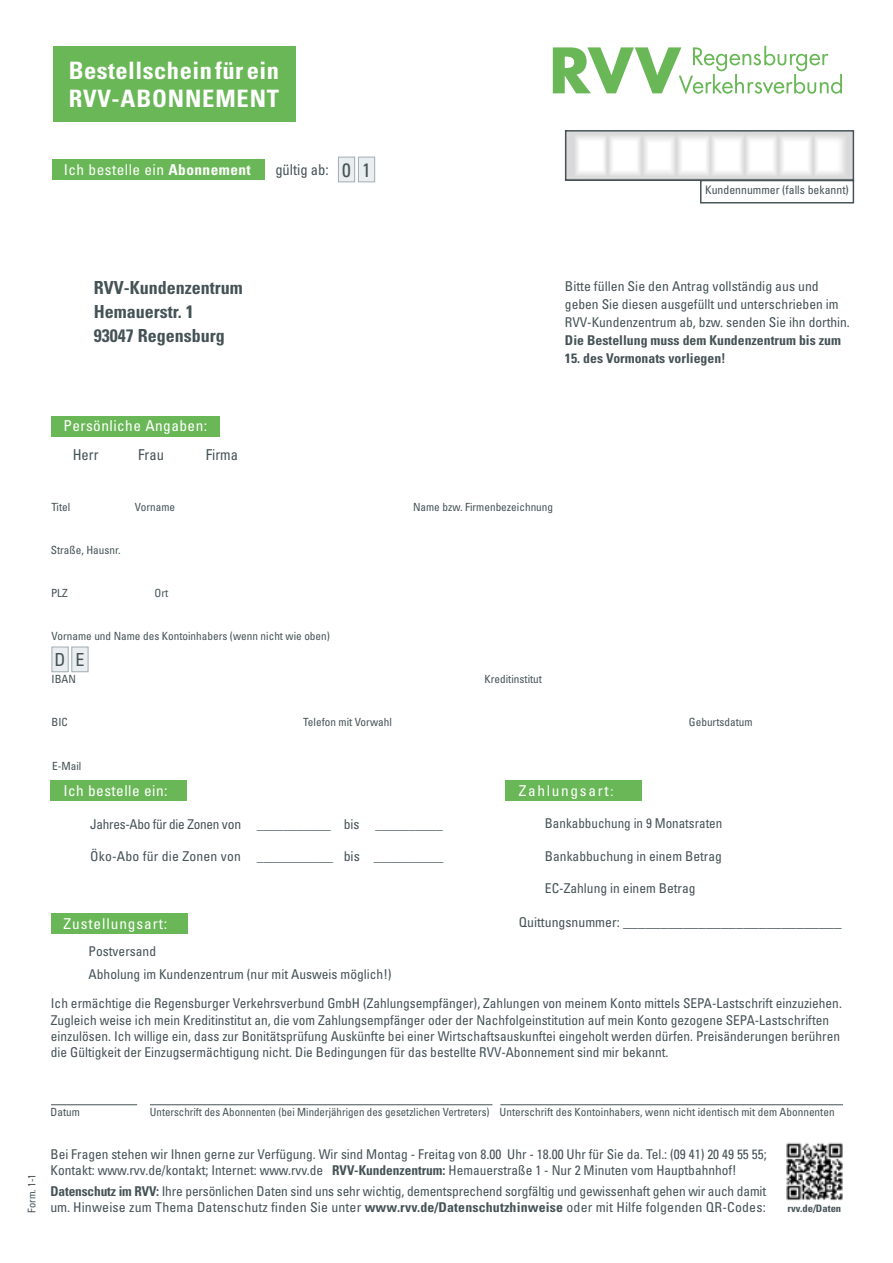
<style>
.page{position:relative;width:893px;height:1263px;background:#fff}
.page>*{position:absolute;margin:0;border:0;box-sizing:border-box;transform-origin:0 0}
.t1{font:700 condensed 24px/28.8px "Univers LT Std";letter-spacing:.02em;color:#fff}
.t2{font:condensed 19.5px "Univers LT Std";color:#455256}
.t3{font:700 condensed 18px/24px "Univers LT Std";color:#455256}
.t4{font:condensed 18px "Univers LT Std";color:#455256}
.t5{font:condensed 15px "Univers LT Std";color:#455256}
.t6{font:condensed 15px "Univers LT Std";letter-spacing:.03em;color:#fff}
.t7{font:condensed 15px "Univers LT Std";letter-spacing:.06em;color:#fff}
.t8{font:condensed 15px "Univers LT Std";letter-spacing:.11em;color:#fff}
.t9{font:condensed 13.5px/16.2px "Univers LT Std";color:#455256}
.t10{font:700 condensed 13.5px "Univers LT Std";color:#455256}
.t11{font:condensed 13.5px "Univers LT Std";letter-spacing:-.02em;color:#455256}
.t12{font:condensed 11.7px "Univers LT Std";color:#455256}
.t13{font:condensed 11.25px "Univers LT Std";color:#455256}
.t14{font:condensed 10.5px "Univers LT Std";color:#455256}
.t15{font:700 condensed 10.2px "Univers LT Std";color:#455256;scale:1.04 1}
.s1{font-weight:700}
.s2{font-size:13.5px}
</style>
<div class="page">
<svg style="left:553px;top:46px;width:289px;height:48px"></svg>
<div style="left:700px;top:180px;width:154px;height:23px;border:1px solid #455256"></div>
<div style="left:53px;top:46px;width:243px;height:75px;background:#69b756"></div>
<div style="left:52px;top:159px;width:213px;height:21px;background:#69b756"></div>
<div style="left:51px;top:780px;width:136px;height:21px;background:#69b756"></div>
<div style="left:506px;top:780px;width:136px;height:21px;background:#69b756"></div>
<div style="left:338px;top:157px;width:17px;height:25px;background:#ebeef0"></div>
<div style="left:338px;top:157px;width:17px;height:25px;border:1px solid #a0adb3"></div>
<div style="left:358px;top:157px;width:17px;height:25px;background:#ebeef0"></div>
<div style="left:358px;top:157px;width:17px;height:25px;border:1px solid #a0adb3"></div>
<div style="left:52px;top:647px;width:16px;height:25px;background:#ebeef0"></div>
<div style="left:52px;top:647px;width:17px;height:25px;border:1px solid #a0adb3"></div>
<div style="left:72px;top:647px;width:16px;height:25px;background:#ebeef0"></div>
<div style="left:71px;top:647px;width:17px;height:25px;border:1px solid #a0adb3"></div>
<div style="left:51px;top:913px;width:136px;height:21px;background:#69b756"></div>
<hr style="left:51px;top:1104px;width:86px;height:1px;background:#455256">
<hr style="left:500px;top:1104px;width:343px;height:1px;background:#455256">
<hr style="left:150px;top:1104px;width:342px;height:1px;background:#455256">
<div style="left:51px;top:416px;width:168px;height:21px;background:#69b756"></div>
<img style="left:567px;top:132px;width:285px;height:47px">
<div style="left:565px;top:130px;width:289px;height:51px;border:1px solid #455256"></div>
<img style="left:786px;top:1142px;width:57px;height:59px">
<h1 class="t1" style="left:69px;top:56px;width:212px">Bestellschein für ein<br>RVV-ABONNEMENT</h1>
<p class="t6" style="left:64px;top:160px;width:189px">Ich bestelle ein <span class="s1">Abonnement</span></p>
<p class="t5" style="left:275px;top:160px;width:55px">gültig ab:</p>
<h2 class="t2" style="left:342px;top:157px;width:30px">0 1</h2>
<p class="t12" style="left:705px;top:183px;width:145px">Kundennummer (falls bekannt)</p>
<h3 class="t3" style="left:94px;top:276px;width:150px">RVV-Kundenzentrum<br>Hemauerstr. 1<br>93047 Regensburg</h3>
<p class="t9" style="left:565px;top:277px;width:286px;line-height:18px">Bitte füllen Sie den Antrag vollständig aus und geben Sie diesen ausgefüllt und unterschrieben im<br>RVV-Kundenzentrum ab, bzw. senden Sie ihn dorthin.</p>
<p class="t10" style="left:565px;top:332px;width:278px">Die Bestellung muss dem Kundenzentrum bis zum</p>
<p class="t10" style="left:565px;top:350px;width:162px">15. des Vormonats vorliegen!</p>
<p class="t6" style="left:63px;top:417px;width:145px">Persönliche Angaben:</p>
<p class="t5" style="left:73px;top:445px;width:27px">Herr</p>
<p class="t5" style="left:138px;top:445px;width:27px">Frau</p>
<p class="t5" style="left:206px;top:445px;width:34px">Firma</p>
<p class="t13" style="left:52px;top:500px;width:20px">Titel</p>
<p class="t13" style="left:51px;top:543px;width:71px">Straße, Hausnr.</p>
<p class="t13" style="left:135px;top:500px;width:42px">Vorname</p>
<p class="t13" style="left:51px;top:586px;width:18px">PLZ</p>
<p class="t13" style="left:155px;top:586px;width:15px">Ort</p>
<p class="t13" style="left:52px;top:629px;width:280px">Vorname und Name des Kontoinhabers (wenn nicht wie oben)</p>
<h3 class="t4" style="left:55px;top:648px;width:31px">D E</h3>
<p class="t13" style="left:52px;top:672px;width:26px">IBAN</p>
<p class="t13" style="left:52px;top:715px;width:18px">BIC</p>
<p class="t13" style="left:52px;top:759px;width:31px">E-Mail</p>
<p class="t13" style="left:303px;top:715px;width:90px">Telefon mit Vorwahl</p>
<p class="t13" style="left:413px;top:500px;width:142px">Name bzw. Firmenbezeichnung</p>
<p class="t13" style="left:484px;top:672px;width:59px">Kreditinstitut</p>
<p class="t6" style="left:63px;top:781px;width:106px">Ich bestelle ein:</p>
<p class="t8" style="left:519px;top:781px;width:96px">Zahlungsart<span class="s2">:</span></p>
<p class="t13" style="left:689px;top:715px;width:65px">Geburtsdatum</p>
<p class="t11" style="left:90px;top:815px;width:354px">Jahres-Abo für die Zonen von ___________ bis __________</p>
<p class="t9" style="left:545px;top:815px;width:179px">Bankabbuchung in 9 Monatsraten</p>
<p class="t9" style="left:545px;top:847px;width:178px">Bankabbuchung in einem Betrag</p>
<p class="t9" style="left:545px;top:880px;width:152px">EC-Zahlung in einem Betrag</p>
<p class="t9" style="left:90px;top:848px;width:355px">Öko-Abo für die Zonen von ___________ bis __________</p>
<p class="t7" style="left:64px;top:914px;width:105px">Zustellungsart:</p>
<p class="t9" style="left:89px;top:939px;width:304px;line-height:23.4px">Postversand<br>Abholung im Kundenzentrum (nur mit Ausweis möglich!)</p>
<p class="t5" style="left:519px;top:912px;width:324px"><span class="s2">Quittungsnummer:</span> _____________________________</p>
<p class="t9" style="left:51px;top:995px;width:792px">Ich ermächtige die Regensburger Verkehrsverbund GmbH (Zahlungsempfänger), Zahlungen von meinem Konto mittels SEPA-Lastschrift einzuziehen.<br>Zugleich weise ich mein Kreditinstitut an, die vom Zahlungsempfänger oder der Nachfolgeinstitution auf mein Konto gezogene SEPA-Lastschriften einzulösen. Ich willige ein, dass zur Bonitätsprüfung Auskünfte bei einer Wirtschaftsauskunftei eingeholt werden dürfen. Preisänderungen berühren die Gültigkeit der Einzugsermächtigung nicht. Die Bedingungen für das bestellte RVV-Abonnement sind mir bekannt.</p>
<p class="t14" style="left:25px;top:1212px;width:40px;rotate:-90deg">Form. 1-1</p>
<p class="t13" style="left:51px;top:1105px;width:31px">Datum</p>
<p class="t13" style="left:150px;top:1105px;width:686px">Unterschrift des Abonnenten (bei Minderjährigen des gesetzlichen Vertreters) Unterschrift des Kontoinhabers, wenn nicht identisch mit dem Abonnenten</p>
<p class="t9" style="left:51px;top:1145px;width:718px">Bei Fragen stehen wir Ihnen gerne zur Verfügung. Wir sind Montag - Freitag von 8.00 Uhr - 18.00 Uhr für Sie da. Tel.: (09 41) 20 49 55 55;<br>Kontakt: www.rvv.de/kontakt; Internet: www.rvv.de <span class="s1">RVV-Kundenzentrum:</span> Hemauerstraße 1 - Nur 2 Minuten vom Hauptbahnhof!</p>
<p class="t9" style="left:51px;top:1183px;width:717px"><span class="s1">Datenschutz im RVV:</span> Ihre persönlichen Daten sind uns sehr wichtig, dementsprechend sorgfältig und gewissenhaft gehen wir auch damit</p>
<p class="t9" style="left:51px;top:1199px;width:717px">um. Hinweise zum Thema Datenschutz finden Sie unter <span class="s1">www.rvv.de/Datenschutzhinweise</span> oder mit Hilfe folgenden QR-Codes:</p>
<p class="t15" style="left:787px;top:1202px;width:53px">rvv.de/Daten</p>
</div>
